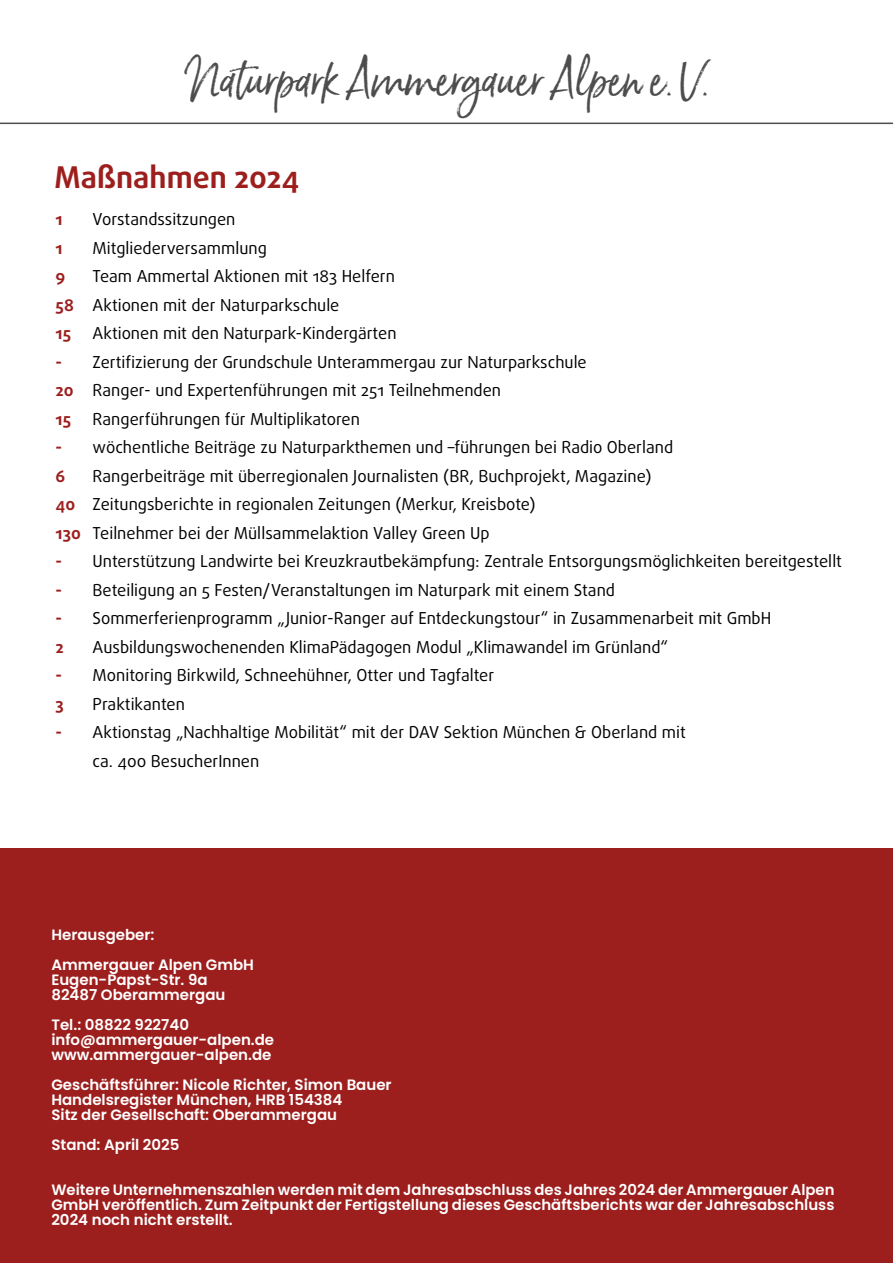
<style>
.page{position:relative;width:893px;height:1263px;background:#fff}
.page>*{position:absolute;margin:0;border:0;box-sizing:border-box;transform-origin:0 0}
.t1{font:45px "Born Ready";color:#4c4d4c}
.t2{font:700 30px "Daxline OT";color:#9c1f1e}
.t3{font:16.5px/28.5px "Daxline OT";color:#000}
.t4{font:700 16.5px "Daxline OT";color:#9c1f1e}
.t5{font:600 15px/15px "Poppins";color:#fff}
.s1{font-weight:700;color:#9c1f1e}
</style>
<div class="page">
<hr style="left:0;top:123px;width:893px;height:1px;background:#4c4d4c">
<div style="left:0;top:848px;width:893px;height:415px;background:#9c1f1e"></div>
<h1 class="t1" style="left:185px;top:53px;width:525px">Naturpark Ammergauer Alpen e. V.</h1>
<h2 class="t2" style="left:55px;top:157px;width:246px">Maßnahmen 2024</h2>
<p class="t4" style="left:56px;top:208px;width:9px">1</p>
<p class="t3" style="left:93px;top:205px;width:144px">Vorstandssitzungen</p>
<p class="t4" style="left:56px;top:237px;width:9px">1</p>
<p class="t3" style="left:93px;top:234px;width:176px">Mitgliederversammlung</p>
<p class="t4" style="left:56px;top:265px;width:11px">9</p>
<p class="t3" style="left:56px;top:262px;width:341px;text-indent:37px">Team Ammertal Aktionen mit 183 Helfern<br><span class="s1">58</span> Aktionen mit der Naturparkschule<br><span class="s1">15</span></p>
<p class="t3" style="left:93px;top:319px;width:305px">Aktionen mit den Naturpark-Kindergärten</p>
<p class="t3" style="left:56px;top:348px;width:533px"><span class="s1">-</span> Zertifizierung der Grundschule Unterammergau zur Naturparkschule<br><span class="s1">20</span> Ranger- und Expertenführungen mit 251 Teilnehmenden<br><span class="s1">15</span></p>
<p class="t3" style="left:93px;top:405px;width:269px">Rangerführungen für Multiplikatoren</p>
<p class="t3" style="left:56px;top:433px;width:619px"><span class="s1">-</span> wöchentliche Beiträge zu Naturparkthemen und –führungen bei Radio Oberland<br><span class="s1">6</span></p>
<p class="t3" style="left:56px;top:462px;width:597px;text-indent:37px">Rangerbeiträge mit überregionalen Journalisten (BR, Buchprojekt, Magazine)<br><span class="s1">40</span> Zeitungsberichte in regionalen Zeitungen (Merkur, Kreisbote)<br><span class="s1">130</span> Teilnehmer bei der Müllsammelaktion Valley Green Up</p>
<p class="t3" style="left:56px;top:547px;width:788px"><span class="s1">-</span> Unterstützung Landwirte bei Kreuzkrautbekämpfung: Zentrale Entsorgungsmöglichkeiten bereitgestellt</p>
<p class="t3" style="left:56px;top:575px;width:561px"><span class="s1">-</span> Beteiligung an 5 Festen/Veranstaltungen im Naturpark mit einem Stand</p>
<p class="t3" style="left:56px;top:604px;width:717px"><span class="s1">-</span> Sommerferienprogramm „Junior-Ranger auf Entdeckungstour“ in Zusammenarbeit mit GmbH<br><span class="s1">2</span></p>
<p class="t3" style="left:93px;top:632px;width:577px">Ausbildungswochenenden KlimaPädagogen Modul „Klimawandel im Grünland“</p>
<p class="t3" style="left:56px;top:661px;width:440px"><span class="s1">-</span> Monitoring Birkwild, Schneehühner, Otter und Tagfalter<br><span class="s1">3</span></p>
<p class="t3" style="left:93px;top:689px;width:94px">Praktikanten</p>
<p class="t3" style="left:93px;top:718px;width:595px;text-indent:-37px"><span class="s1">-</span> Aktionstag „Nachhaltige Mobilität“ mit der DAV Sektion München &amp; Oberland mit ca. 400 BesucherInnen</p>
<p class="t5" style="left:51px;top:920px;width:204px;line-height:30px">Herausgeber:<br>Ammergauer Alpen GmbH</p>
<p class="t5" style="left:51px;top:972px;width:176px">Eugen-Papst-Str. 9a<br>82487 Oberammergau</p>
<p class="t5" style="left:51px;top:1017px;width:224px">Tel.: 08822 922740 info@ammergauer-alpen.de www.ammergauer-alpen.de</p>
<p class="t5" style="left:51px;top:1077px;width:342px">Geschäftsführer: Nicole Richter, Simon Bauer<br>Handelsregister München, HRB 154384<br>Sitz der Gesellschaft: Oberammergau</p>
<p class="t5" style="left:51px;top:1137px;width:130px">Stand: April 2025</p>
<p class="t5" style="left:51px;top:1182px;width:785px;text-align:justify">Weitere Unternehmenszahlen werden mit dem Jahresabschluss des Jahres 2024 der Ammergauer Alpen GmbH veröffentlich. Zum Zeitpunkt der Fertigstellung dieses Geschäftsberichts war der Jahresabschluss 2024 noch nicht erstellt.</p>
</div>
